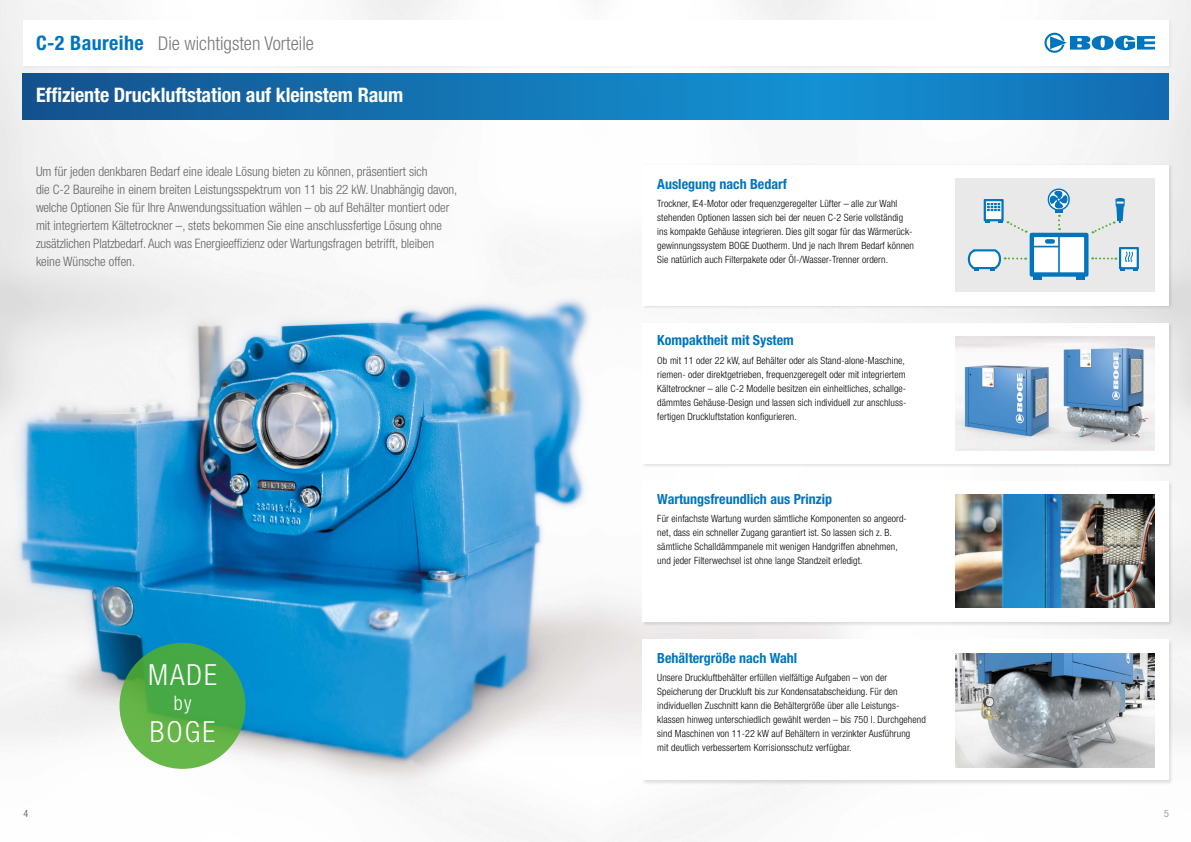
<style>
.page{position:relative;width:1191px;height:842px;background:#fff}
.page>*{position:absolute;margin:0;border:0;box-sizing:border-box;transform-origin:0 0}
.t1{font:300 condensed 29.1px "Helvetica Neue LT Pro";letter-spacing:.07em;color:#fff}
.t2{font:700 condensed 20px "Helvetica Neue LT Pro";letter-spacing:-.005em;color:#fff}
.t3{font:300 condensed 20px "Helvetica Neue LT Pro";color:#fff}
.t4{font:300 condensed 19px "Helvetica Neue LT Pro";color:#787978}
.t5{font:700 condensed 14px "Helvetica Neue LT Pro";color:#0075be}
.t6{font:300 condensed 13px/18px "Helvetica Neue LT Pro";color:#636362}
.t7{font:300 condensed 10px/14px "Helvetica Neue LT Pro";letter-spacing:.01em;color:#000}
.t8{font:300 condensed 10px "Helvetica Neue LT Pro";color:#494948}
.t9{font:300 condensed 10px "Helvetica Neue LT Pro";color:#7e7e7d}
.s1{font-weight:700;font-size:20px;color:#0075be}
</style>
<div class="page">
<img style="left:0;top:0;width:1191px;height:842px">
<div style="left:22px;top:19px;width:1151px;height:51px;background:#f5f5f5"></div>
<div style="left:23px;top:20px;width:1145px;height:45px;background:#fff"></div>
<svg style="left:1044px;top:33px;width:111px;height:20px"></svg>
<svg style="left:23px;top:74px;width:1145px;height:45px;background:#1375b5"></svg>
<svg style="left:121px;top:644px;width:123px;height:123px;background:#52ad45"></svg>
<div style="left:119px;top:643px;width:126px;height:126px;border:3px solid #51ae30;border-radius:50%"></div>
<div style="left:641px;top:164px;width:532px;height:621px;background:#000;opacity:.12"></div>
<div style="left:642px;top:165px;width:526px;height:140px;background:#fff"></div>
<div style="left:642px;top:323px;width:526px;height:141px;background:#fff"></div>
<div style="left:642px;top:481px;width:526px;height:141px;background:#fff"></div>
<div style="left:642px;top:639px;width:526px;height:141px;background:#fff"></div>
<div style="left:955px;top:179px;width:200px;height:113px;background:#e9e9e9"></div>
<img style="left:955px;top:336px;width:200px;height:114px">
<img style="left:955px;top:653px;width:200px;height:114px">
<img style="left:955px;top:494px;width:200px;height:114px">
<div style="left:1031px;top:235px;width:55px;height:39px;background:#fff"></div>
<div style="left:1029px;top:233px;width:59px;height:44px;border:4px solid #0075be"></div>
<hr style="left:1058px;top:235px;width:1px;height:39px;background:#0075be">
<svg style="left:1032px;top:246px;width:26px;height:1px"></svg>
<div style="left:1033px;top:275px;width:8px;height:5px;background:#0075be"></div>
<div style="left:1076px;top:275px;width:8px;height:5px;background:#0075be"></div>
<div style="left:1045px;top:239px;width:10px;height:5px;background:#0075be;border-radius:2px"></div>
<div style="left:984px;top:200px;width:18px;height:20px;background:#fff"></div>
<div style="left:983px;top:199px;width:20px;height:22px;border:2px solid #0075be"></div>
<svg style="left:987px;top:203px;width:13px;height:8px"></svg>
<div style="left:1119px;top:247px;width:19px;height:22px;border:2px solid #0075be"></div>
<div style="left:1048px;top:189px;width:21px;height:21px;background:#0075be;border-radius:50%"></div>
<div style="left:1047px;top:189px;width:22px;height:22px;border:1px solid #0075be;border-radius:50%"></div>
<svg style="left:998px;top:221px;width:28px;height:12px"></svg>
<svg style="left:967px;top:249px;width:59px;height:22px"></svg>
<svg style="left:1048px;top:190px;width:20px;height:40px"></svg>
<svg style="left:1091px;top:122px;width:46px;height:149px"></svg>
<h3 class="t4" style="left:36px;top:33px;width:279px"><span class="s1">C-2 Baureihe</span> Die wichtigsten Vorteile</h3>
<h2 class="t2" style="left:36px;top:83px;width:369px">Effiziente Druckluftstation auf kleinstem Raum</h2>
<p class="t6" style="left:36px;top:163px;width:423px">Um für jeden denkbaren Bedarf eine ideale Lösung bieten zu können, präsentiert sich<br>die C-2 Baureihe in einem breiten Leistungsspektrum von 11 bis 22 kW. Unabhängig davon, welche Optionen Sie für Ihre Anwendungssituation wählen – ob auf Behälter montiert oder mit integriertem Kältetrockner –, stets bekommen Sie eine anschlussfertige Lösung ohne zusätzlichen Platzbedarf. Auch was Energieeffizienz oder Wartungsfragen betrifft, bleiben keine Wünsche offen.</p>
<h1 class="t1" style="left:148px;top:658px;width:71px">MADE</h1>
<h2 class="t3" style="left:174px;top:691px;width:19px">by</h2>
<h1 class="t1" style="left:150px;top:715px;width:67px">BOGE</h1>
<h3 class="t5" style="left:657px;top:175px;width:131px">Auslegung nach Bedarf</h3>
<p class="t7" style="left:657px;top:196px;width:258px">Trockner, IE4-Motor oder frequenzgeregelter Lüfter – alle zur Wahl stehenden Optionen lassen sich bei der neuen C-2 Serie vollständig ins kompakte Gehäuse integrieren. Dies gilt sogar für das Wärmerück&shy;gewinnungssystem BOGE Duotherm. Und je nach Ihrem Bedarf können Sie natürlich auch Filterpakete oder Öl-/Wasser-Trenner ordern.</p>
<h3 class="t5" style="left:657px;top:332px;width:138px">Kompaktheit mit System</h3>
<p class="t7" style="left:657px;top:353px;width:250px">Ob mit 11 oder 22 kW, auf Behälter oder als Stand-alone-Maschine, riemen- oder direktgetrieben, frequenzgeregelt oder mit integriertem Kältetrockner – alle C-2 Modelle besitzen ein einheitliches, schallge&shy;dämmtes Gehäuse-Design und lassen sich individuell zur anschluss&shy;fertigen Druckluftstation konfigurieren.</p>
<h3 class="t5" style="left:657px;top:491px;width:176px">Wartungsfreundlich aus Prinzip</h3>
<p class="t7" style="left:657px;top:512px;width:251px">Für einfachste Wartung wurden sämtliche Komponenten so angeord&shy;net, dass ein schneller Zugang garantiert ist. So lassen sich z. B. sämtliche Schalldämmpanele mit wenigen Handgriffen abnehmen, und jeder Filterwechsel ist ohne lange Standzeit erledigt.</p>
<h3 class="t5" style="left:657px;top:650px;width:141px">Behältergröße nach Wahl</h3>
<p class="t7" style="left:657px;top:671px;width:270px">Unsere Druckluftbehälter erfüllen vielfältige Aufgaben – von der Speicherung der Druckluft bis zur Kondensatabscheidung. Für den individuellen Zuschnitt kann die Behältergröße über alle Leistungs&shy;klassen hinweg unterschiedlich gewählt werden – bis 750 l. Durchgehend sind Maschinen von 11-22 kW auf Behältern in verzinkter Ausführung<br>mit deutlich verbessertem Korrisionsschutz verfügbar.</p>
<p class="t8" style="left:24px;top:808px;width:6px">4</p>
<p class="t9" style="left:1164px;top:808px;width:6px">5</p>
</div>
